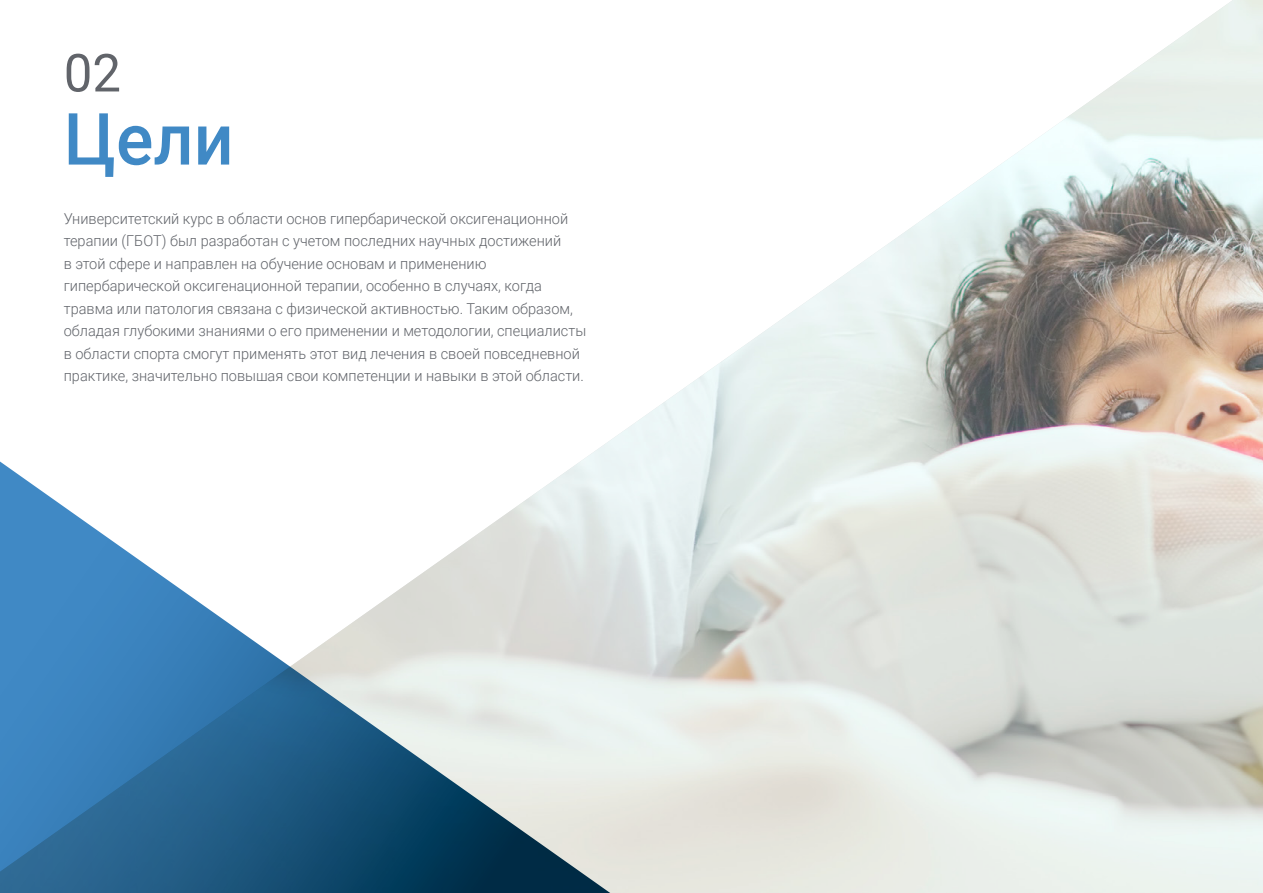
<style>
.page{position:relative;width:1263px;height:893px;background:#fff}
.page>*{position:absolute;margin:0;border:0;box-sizing:border-box;transform-origin:0 0}
.t1{font:500 72px "Roboto";color:#4089c5}
.t2{font:52.5px "Roboto";color:#61646a}
.t3{font:300 15px/22.5px "Roboto";color:#61646a}
</style>
<div class="page">
<img style="left:602px;top:0;width:661px;height:893px">
<svg style="left:0;top:446px;width:640px;height:447px"></svg>
<h2 class="t2" style="left:64px;top:36px;width:59px">02</h2>
<h1 class="t1" style="left:64px;top:89px;width:171px">Цели</h1>
<p class="t3" style="left:64px;top:207px;width:524px">Университетский курс в области основ гипербарической оксигенационной терапии (ГБОТ) был разработан с учетом последних научных достижений<br>в этой сфере и направлен на обучение основам и применению гипербарической оксигенационной терапии, особенно в случаях, когда травма или патология связана с физической активностью. Таким образом, обладая глубокими знаниями о его применении и методологии, специалисты в области спорта смогут применять этот вид лечения в своей повседневной практике, значительно повышая свои компетенции и навыки в этой области.</p>
</div>
